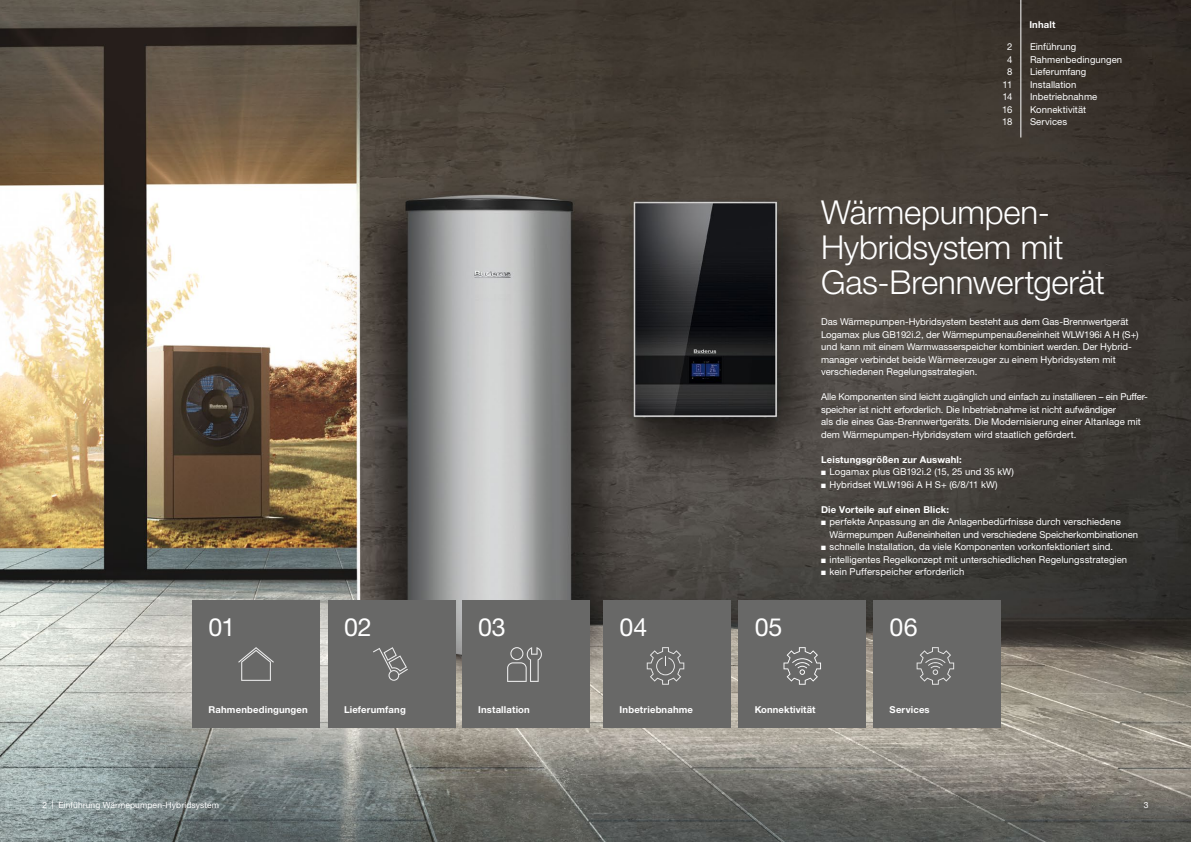
<style>
.page{position:relative;width:1191px;height:842px;background:#fff}
.page>*{position:absolute;margin:0;border:0;box-sizing:border-box;transform-origin:0 0}
.t1{font:300 33px/35px "Helvetica Neue LT Pro";letter-spacing:-.01em;color:#fff}
.t2{font:25px "Helvetica Neue LT Pro";letter-spacing:-.005em;color:#fff}
.t3{font:9.5px/12.5px "Helvetica Neue LT Pro";letter-spacing:.005em;color:#fff}
.t4{font:700 9.5px "Helvetica Neue LT Pro";letter-spacing:.015em;color:#fff}
.t5{font:8.5px "Helvetica Neue LT Pro";letter-spacing:.01em;color:#fff}
</style>
<div class="page">
<img style="left:0;top:0;width:1191px;height:842px">
<hr style="left:1020px;top:0;width:1px;height:138px;background:#fff">
<div style="left:192px;top:600px;width:128px;height:128px;background:#686867"></div>
<div style="left:462px;top:600px;width:128px;height:128px;background:#686867"></div>
<div style="left:328px;top:600px;width:127px;height:128px;background:#686867"></div>
<svg style="left:507px;top:647px;width:35px;height:35px"></svg>
<div style="left:738px;top:600px;width:128px;height:128px;background:#686867"></div>
<svg style="left:373px;top:647px;width:35px;height:34px"></svg>
<div style="left:603px;top:600px;width:128px;height:128px;background:#686867"></div>
<svg style="left:238px;top:647px;width:36px;height:34px"></svg>
<svg style="left:647px;top:647px;width:37px;height:38px"></svg>
<div style="left:873px;top:600px;width:128px;height:128px;background:#686867"></div>
<svg style="left:916px;top:647px;width:38px;height:38px"></svg>
<svg style="left:783px;top:647px;width:38px;height:38px"></svg>
<p class="t3" style="left:1002px;top:40px;width:12px;text-align:center">2<br>4<br>8<br>11<br>14<br>16<br>18</p>
<p class="t4" style="left:1029px;top:19px;width:28px">Inhalt</p>
<p class="t3" style="left:1030px;top:40px;width:94px">Einführung<br>Rahmenbedingungen<br>Lieferumfang<br>Installation<br>Inbetriebnahme<br>Konnektivität<br>Services</p>
<h1 class="t1" style="left:821px;top:194px;width:285px">Wärmepumpen-<br>Hybridsystem mit<br>Gas-Brennwertgerät</h1>
<p class="t3" style="left:821px;top:315px;width:319px">Das Wärmepumpen-Hybridsystem besteht aus dem Gas-Brennwertgerät Logamax plus GB192i.2, der Wärmepumpenaußeneinheit WLW196i A H (S+) und kann mit einem Warmwasserspeicher kombiniert werden. Der Hybrid&shy;manager verbindet beide Wärmeerzeuger zu einem Hybridsystem mit verschiedenen Regelungsstrategien.</p>
<p class="t3" style="left:821px;top:390px;width:328px">Alle Komponenten sind leicht zugänglich und einfach zu installieren – ein Puffer&shy;speicher ist nicht erforderlich. Die Inbetriebnahme ist nicht aufwändiger<br>als die eines Gas-Brennwertgeräts. Die Modernisierung einer Altanlage mit dem Wärmepumpen-Hybridsystem wird staatlich gefördert.</p>
<p class="t4" style="left:821px;top:453px;width:142px">Leistungsgrößen zur Auswahl:</p>
<p class="t3" style="left:821px;top:465px;width:194px">■ Logamax plus GB192i.2 (15, 25 und 35 kW)</p>
<p class="t3" style="left:821px;top:478px;width:178px">■ Hybridset WLW196i A H S+ (6/8/11 kW)</p>
<h2 class="t2" style="left:208px;top:611px;width:28px">01</h2>
<p class="t4" style="left:208px;top:703px;width:101px">Rahmenbedingungen</p>
<h2 class="t2" style="left:344px;top:611px;width:29px">02</h2>
<p class="t4" style="left:344px;top:703px;width:63px">Lieferumfang</p>
<h2 class="t2" style="left:478px;top:611px;width:29px">03</h2>
<p class="t4" style="left:478px;top:703px;width:53px">Installation</p>
<h2 class="t2" style="left:619px;top:611px;width:29px">04</h2>
<p class="t4" style="left:619px;top:703px;width:75px">Inbetriebnahme</p>
<h2 class="t2" style="left:754px;top:611px;width:29px">05</h2>
<p class="t4" style="left:821px;top:503px;width:130px">Die Vorteile auf einen Blick:</p>
<p class="t3" style="left:829px;top:515px;width:310px;text-indent:-9px">■ perfekte Anpassung an die Anlagenbedürfnisse durch verschiedene<br>Wärmepumpen Außeneinheiten und verschiedene Speicherkombinationen</p>
<p class="t3" style="left:821px;top:540px;width:293px">■ schnelle Installation, da viele Komponenten vorkonfektioniert sind.</p>
<p class="t3" style="left:821px;top:553px;width:308px">■ intelligentes Regelkonzept mit unterschiedlichen Regelungsstrategien</p>
<p class="t3" style="left:821px;top:565px;width:145px">■ kein Pufferspeicher erforderlich</p>
<h2 class="t2" style="left:889px;top:611px;width:29px">06</h2>
<p class="t4" style="left:754px;top:703px;width:62px">Konnektivität</p>
<p class="t4" style="left:889px;top:703px;width:42px">Services</p>
<p class="t5" style="left:43px;top:800px;width:178px">2 | Einführung Wärmepumpen-Hybridsystem</p>
<p class="t5" style="left:1143px;top:800px;width:6px">3</p>
</div>
